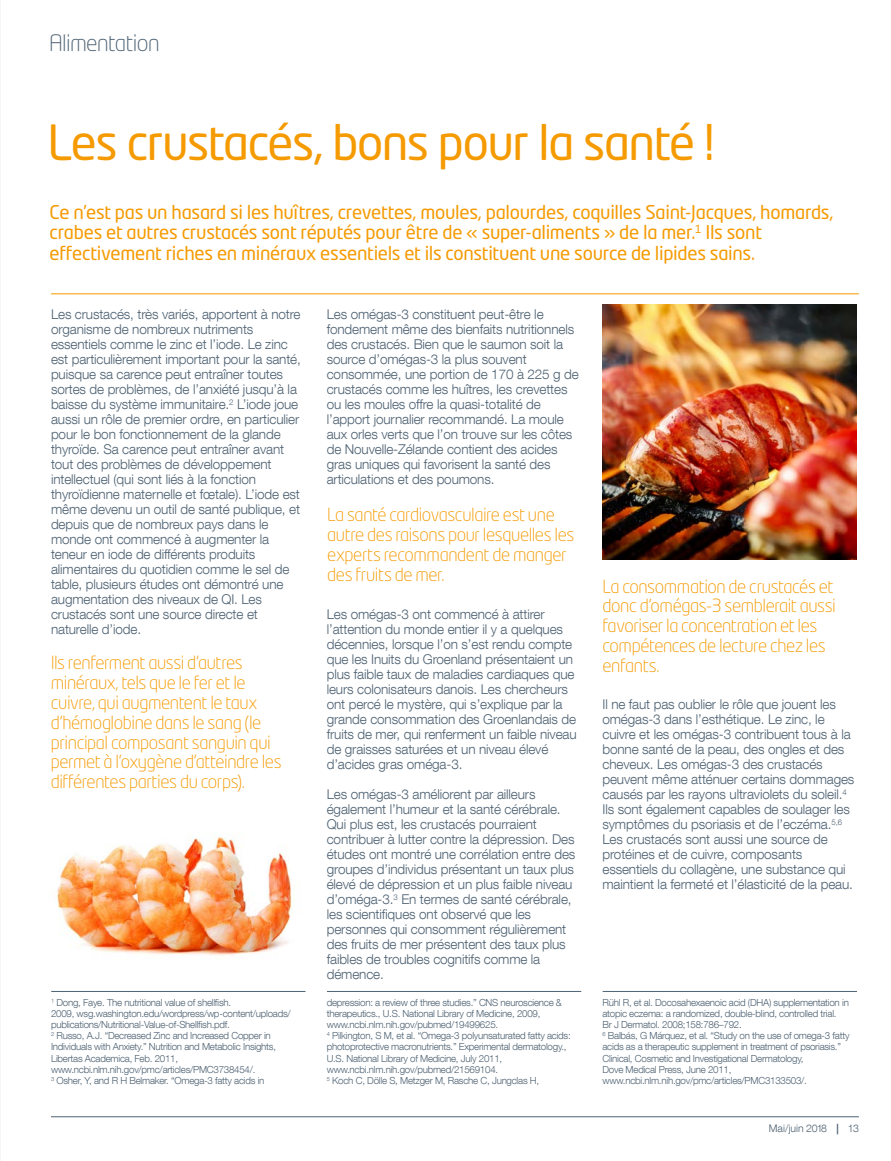
<style>
.page{position:relative;width:891px;height:1161px;background:#fff}
.page>*{position:absolute;margin:0;border:0;box-sizing:border-box;transform-origin:0 0}
.t1{font:48px "Neo Tech Pro";letter-spacing:-.03em;color:#f59a00}
.t2{font:300 22.5px "Neo Tech Pro";letter-spacing:-.025em;color:#4d6172}
.t3{font:18.75px/20.7px "Neo Tech Pro";letter-spacing:-.015em;color:#f59a00}
.t4{font:300 18px/19.8px "Neo Tech Pro";letter-spacing:-.02em;color:#f59a00}
.t5{font:300 13.5px/15px "Helvetica Neue LT Com";letter-spacing:-.01em;color:#4d6172}
.t6{font:300 10.5px "Helvetica Neue LT Com";color:#4d6172}
.t7{font:300 9.75px/11.1px "Helvetica Neue LT Com";letter-spacing:-.025em;color:#4d6172}
.s1{font-weight:700}
</style>
<div class="page">
<img style="left:0;top:0;width:1px;height:1161px">
<hr style="left:51px;top:1116px;width:808px;height:1px;background:#4d6172">
<img style="left:603px;top:304px;width:254px;height:255px">
<hr style="left:51px;top:293px;width:808px;height:1px;background:#f59a00">
<hr style="left:51px;top:991px;width:255px;height:1px;background:#4d6172">
<hr style="left:327px;top:991px;width:254px;height:1px;background:#4d6172">
<hr style="left:603px;top:991px;width:254px;height:1px;background:#4d6172">
<img style="left:56px;top:833px;width:236px;height:123px">
<h2 class="t2" style="left:49px;top:30px;width:112px">Alimentation</h2>
<h1 class="t1" style="left:47px;top:113px;width:669px">Les crustacés, bons pour la santé !</h1>
<p class="t3" style="left:50px;top:201px;width:786px">Ce n’est pas un hasard si les huîtres, crevettes, moules, palourdes, coquilles Saint-Jacques, homards, crabes et autres crustacés sont réputés pour être de « super-aliments » de la mer.<sup>1</sup> Ils sont effectivement riches en minéraux essentiels et ils constituent une source de lipides sains.</p>
<p class="t5" style="left:51px;top:306px;width:251px">Les crustacés, très variés, apportent à notre organisme de nombreux nutriments essentiels comme le zinc et l’iode. Le zinc est particulièrement important pour la santé, puisque sa carence peut entraîner toutes sortes de problèmes, de l’anxiété jusqu’à la baisse du système immunitaire.<sup>2</sup> L’iode joue aussi un rôle de premier ordre, en particulier pour le bon fonctionnement de la glande thyroïde. Sa carence peut entraîner avant tout des problèmes de développement intellectuel (qui sont liés à la fonction thyroïdienne maternelle et fœtale). L’iode est même devenu un outil de santé publique, et depuis que de nombreux pays dans le monde ont commencé à augmenter la teneur en iode de différents produits alimentaires du quotidien comme le sel de table, plusieurs études ont démontré une augmentation des niveaux de QI. Les crustacés sont une source directe et naturelle d’iode.</p>
<p class="t5" style="left:327px;top:306px;width:254px">Les omégas-3 constituent peut-être le fondement même des bienfaits nutritionnels des crustacés. Bien que le saumon soit la source d’omégas-3 la plus souvent consommée, une portion de 170 à 225 g de crustacés comme les huîtres, les crevettes ou les moules offre la quasi-totalité de l’apport journalier recommandé. La moule aux orles verts que l’on trouve sur les côtes de Nouvelle-Zélande contient des acides gras uniques qui favorisent la santé des articulations et des poumons.</p>
<h3 class="t4" style="left:327px;top:505px;width:249px">La santé cardiovasculaire est une autre des raisons pour lesquelles les experts recommandent de manger des fruits de mer.</h3>
<p class="t5" style="left:327px;top:606px;width:251px">Les omégas-3 ont commencé à attirer l’attention du monde entier il y a quelques décennies, lorsque l’on s’est rendu compte que les Inuits du Groenland présentaient un plus faible taux de maladies cardiaques que leurs colonisateurs danois. Les chercheurs ont percé le mystère, qui s’explique par la grande consommation des Groenlandais de fruits de mer, qui renferment un faible niveau de graisses saturées et un niveau élevé d’acides gras oméga-3.</p>
<p class="t5" style="left:327px;top:786px;width:250px">Les omégas-3 améliorent par ailleurs également l’humeur et la santé cérébrale.<br>Qui plus est, les crustacés pourraient contribuer à lutter contre la dépression. Des études ont montré une corrélation entre des groupes d’individus présentant un taux plus élevé de dépression et un plus faible niveau d’oméga-3.<sup>3</sup> En termes de santé cérébrale, les scientifiques ont observé que les personnes qui consomment régulièrement des fruits de mer présentent des taux plus faibles de troubles cognitifs comme la démence.</p>
<h3 class="t4" style="left:51px;top:653px;width:232px">Ils renferment aussi d’autres minéraux, tels que le fer et le cuivre, qui augmentent le taux d’hémoglobine dans le sang (le principal composant sanguin qui permet à l’oxygène d’atteindre les différentes parties du corps).</h3>
<h3 class="t4" style="left:602px;top:576px;width:235px">La consommation de crustacés et donc d’omégas-3 semblerait aussi favoriser la concentration et les compétences de lecture chez les enfants.</h3>
<p class="t5" style="left:603px;top:696px;width:253px">Il ne faut pas oublier le rôle que jouent les omégas-3 dans l’esthétique. Le zinc, le cuivre et les omégas-3 contribuent tous à la bonne santé de la peau, des ongles et des cheveux. Les omégas-3 des crustacés peuvent même atténuer certains dommages causés par les rayons ultraviolets du soleil.<sup>4<br></sup>Ils sont également capables de soulager les symptômes du psoriasis et de l’eczéma.<sup>5,6<br></sup>Les crustacés sont aussi une source de protéines et de cuivre, composants essentiels du collagène, une substance qui maintient la fermeté et l’élasticité de la peau.</p>
<p class="t7" style="left:51px;top:997px;width:241px"><sup>1</sup> Dong, Faye. The nutritional value of shellfish.<br>2009, wsg.washington.edu/wordpress/wp-content/uploads/ publications/Nutritional-Value-of-Shellfish.pdf.<br><sup>2</sup> Russo, A.J. “Decreased Zinc and Increased Copper in Individuals with Anxiety.” Nutrition and Metabolic Insights, Libertas Academica, Feb. 2011, www.ncbi.nlm.nih.gov/pmc/articles/PMC3738454/.<br><sup>3</sup> Osher, Y, and R H Belmaker. “Omega-3 fatty acids in</p>
<p class="t7" style="left:327px;top:997px;width:246px">depression: a review of three studies.” CNS neuroscience &amp; therapeutics., U.S. National Library of Medicine, 2009, www.ncbi.nlm.nih.gov/pubmed/19499625.<br><sup>4</sup> Pilkington, S M, et al. “Omega-3 polyunsaturated fatty acids: photoprotective macronutrients.” Experimental dermatology., U.S. National Library of Medicine, July 2011, www.ncbi.nlm.nih.gov/pubmed/21569104.<br><sup>5</sup> Koch C, Dölle S, Metzger M, Rasche C, Jungclas H,</p>
<p class="t7" style="left:602px;top:997px;width:249px">Rühl R, et al. Docosahexaenoic acid (DHA) supplementation in atopic eczema: a randomized, double-blind, controlled trial.<br>Br J Dermatol. 2008;158:786–792.<br><sup>6</sup> Balbás, G Márquez, et al. “Study on the use of omega-3 fatty acids as a therapeutic supplement in treatment of psoriasis.” Clinical, Cosmetic and Investigational Dermatology,<br>Dove Medical Press, June 2011, www.ncbi.nlm.nih.gov/pmc/articles/PMC3133503/.</p>
<p class="t6" style="left:769px;top:1122px;width:72px">Mai/juin 2018 <span class="s1">|</span></p>
<p class="t6" style="left:848px;top:1122px;width:12px">13</p>
</div>
